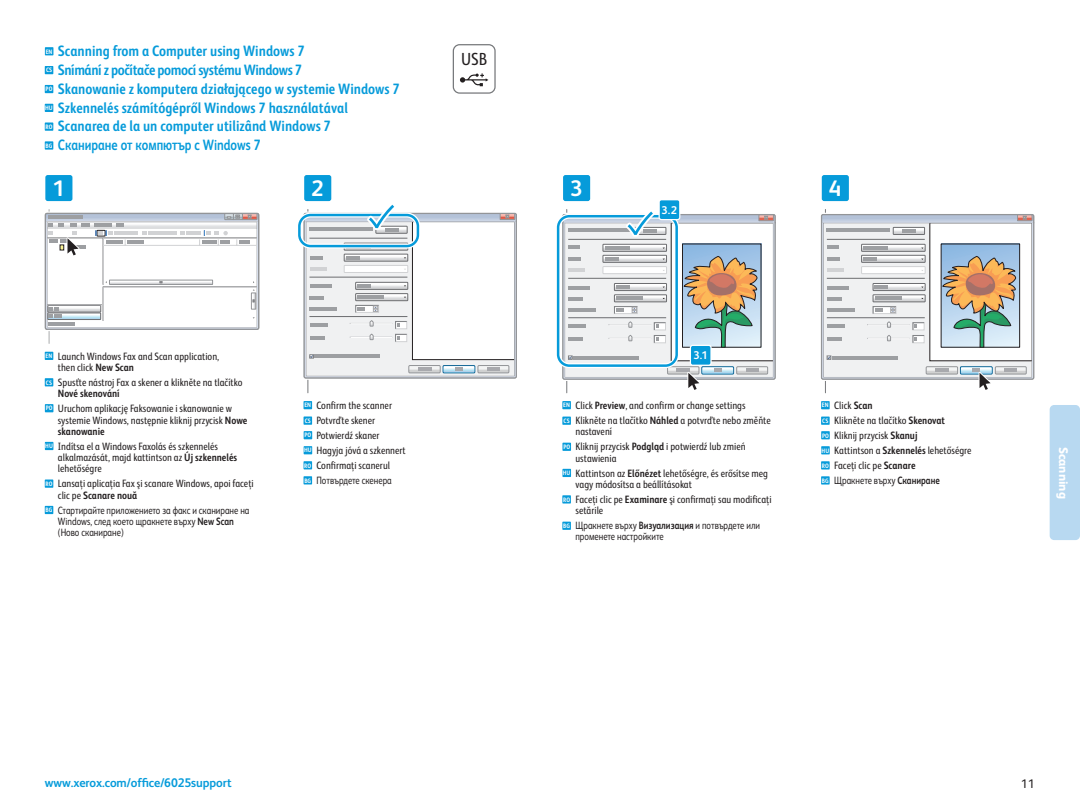
<style>
.page{position:relative;width:1080px;height:810px;background:#fff}
.page>*{position:absolute;margin:0;border:0;box-sizing:border-box;transform-origin:0 0}
.t1{font:700 22.5px "Xerox Sans";color:#fff}
.t2{font:17.5px "Xerox Sans Condensed";color:#231f20}
.t3{font:700 15px/18.8px "Xerox Sans Condensed";color:#069bda}
.t4{font:700 15px "Xerox Sans";color:#069bda;scale:.8 1}
.t5{font:700 12.5px "Xerox Sans";letter-spacing:-.005em;color:#069bda}
.t6{font:800 12.5px "Xerox Sans";color:#fff}
.t7{font:12.5px "Xerox Sans";color:#231f20}
.t8{font:700 11.25px "Xerox Sans";color:#fff}
.t9{font:10.62px/15px "Xerox Sans Condensed";color:#231f20}
.t10{font:10.62px/11.2px "Xerox Sans";color:#231f20;scale:.8 1}
.t11{font:700 10.62px "Xerox Sans Condensed";letter-spacing:-.005em;color:#231f20}
.t12{font:700 6.38px "Xerox Sans Condensed";color:#fff}
.s1{font-weight:700}
.s2{font-weight:700;font-size:6.38px;color:#fff}
</style>
<div class="page">
<div style="left:1050px;top:405px;width:30px;height:135px;background:#b8d9f1;border-radius:5px"></div>
<div style="left:43px;top:173px;width:31px;height:30px;border:4px solid #fff;border-radius:2px"></div>
<div style="left:45px;top:175px;width:27px;height:26px;background:#069bda;border-radius:2px"></div>
<div style="left:302px;top:173px;width:31px;height:30px;border:4px solid #fff;border-radius:2px"></div>
<div style="left:304px;top:175px;width:27px;height:26px;background:#069bda;border-radius:2px"></div>
<div style="left:561px;top:173px;width:31px;height:30px;border:4px solid #fff;border-radius:2px"></div>
<div style="left:563px;top:175px;width:27px;height:26px;background:#069bda;border-radius:2px"></div>
<hr style="left:49px;top:209px;width:1px;height:135px;background:#76787b">
<svg style="left:44px;top:212px;width:216px;height:119px"></svg>
<hr style="left:308px;top:209px;width:1px;height:184px;background:#76787b">
<div style="left:297px;top:213px;width:123px;height:36px;border:5px solid #fff;border-radius:11px"></div>
<svg style="left:304px;top:199px;width:212px;height:179px"></svg>
<hr style="left:566px;top:209px;width:1px;height:184px;background:#76787b">
<div style="left:556px;top:214px;width:123px;height:154px;border:5px solid #fff;border-radius:11px"></div>
<div style="left:557px;top:215px;width:121px;height:152px;border:2px solid #069bda;border-radius:11px"></div>
<svg style="left:563px;top:209px;width:212px;height:183px"></svg>
<div style="left:820px;top:173px;width:31px;height:30px;border:4px solid #fff;border-radius:2px"></div>
<div style="left:822px;top:175px;width:27px;height:26px;background:#069bda;border-radius:2px"></div>
<hr style="left:825px;top:209px;width:1px;height:184px;background:#76787b">
<svg style="left:822px;top:214px;width:212px;height:176px"></svg>
<div style="left:690px;top:345px;width:22px;height:21px;border:2px solid #fff;border-radius:2px"></div>
<div style="left:691px;top:346px;width:19px;height:19px;background:#069bda;border-radius:2px"></div>
<div style="left:659px;top:199px;width:21px;height:21px;border:2px solid #fff;border-radius:2px"></div>
<div style="left:660px;top:200px;width:19px;height:19px;background:#069bda;border-radius:2px"></div>
<div style="left:453px;top:44px;width:43px;height:50px;border:1px solid #76787b;border-radius:6px"></div>
<svg style="left:460px;top:73px;width:28px;height:13px"></svg>
<div style="left:45px;top:404px;width:8px;height:8px;background:#069bda"></div>
<div style="left:45px;top:442px;width:8px;height:8px;background:#069bda"></div>
<div style="left:45px;top:378px;width:8px;height:8px;background:#069bda"></div>
<div style="left:45px;top:480px;width:8px;height:8px;background:#069bda"></div>
<div style="left:45px;top:506px;width:8px;height:8px;background:#069bda"></div>
<div style="left:45px;top:352px;width:8px;height:8px;background:#069bda"></div>
<div style="left:562px;top:443px;width:9px;height:8px;background:#069bda"></div>
<div style="left:562px;top:469px;width:9px;height:8px;background:#069bda"></div>
<div style="left:562px;top:417px;width:9px;height:8px;background:#069bda"></div>
<div style="left:562px;top:495px;width:9px;height:9px;background:#069bda"></div>
<div style="left:562px;top:522px;width:9px;height:8px;background:#069bda"></div>
<div style="left:562px;top:401px;width:9px;height:8px;background:#069bda"></div>
<div style="left:304px;top:431px;width:8px;height:8px;background:#069bda"></div>
<div style="left:304px;top:446px;width:8px;height:8px;background:#069bda"></div>
<div style="left:304px;top:417px;width:8px;height:8px;background:#069bda"></div>
<div style="left:304px;top:461px;width:8px;height:8px;background:#069bda"></div>
<div style="left:304px;top:476px;width:8px;height:8px;background:#069bda"></div>
<div style="left:304px;top:401px;width:8px;height:8px;background:#069bda"></div>
<div style="left:821px;top:431px;width:9px;height:8px;background:#069bda"></div>
<div style="left:821px;top:446px;width:9px;height:8px;background:#069bda"></div>
<div style="left:821px;top:417px;width:9px;height:8px;background:#069bda"></div>
<div style="left:821px;top:461px;width:9px;height:9px;background:#069bda"></div>
<div style="left:821px;top:476px;width:9px;height:9px;background:#069bda"></div>
<div style="left:821px;top:401px;width:9px;height:8px;background:#069bda"></div>
<div style="left:45px;top:66px;width:8px;height:8px;background:#069bda"></div>
<div style="left:45px;top:85px;width:8px;height:8px;background:#069bda"></div>
<div style="left:45px;top:104px;width:8px;height:8px;background:#069bda"></div>
<div style="left:45px;top:123px;width:8px;height:8px;background:#069bda"></div>
<div style="left:45px;top:141px;width:8px;height:9px;background:#069bda"></div>
<div style="left:45px;top:47px;width:8px;height:8px;background:#069bda"></div>
<p class="t3" style="left:58px;top:41px;width:343px">Scanning from a Computer using Windows 7<br>Snímání z počítače pomocí systému Windows 7<br>Skanowanie z komputera działającego w systemie Windows 7<br>Szkennelés számítógépről Windows 7 használatával Scanarea de la un computer utilizând Windows 7</p>
<h3 class="t4" style="left:58px;top:135px;width:255px">Сканиране от компютър с Windows 7</h3>
<p class="t12" style="left:46px;top:47px;width:8px">EN</p>
<p class="t12" style="left:46px;top:66px;width:8px">CS</p>
<p class="t12" style="left:46px;top:84px;width:8px">PO</p>
<p class="t12" style="left:45px;top:103px;width:9px">HU</p>
<p class="t12" style="left:46px;top:122px;width:8px">RO</p>
<p class="t12" style="left:46px;top:141px;width:8px">BG</p>
<h2 class="t2" style="left:461px;top:47px;width:28px">USB</h2>
<h1 class="t1" style="left:52px;top:173px;width:14px">1</h1>
<h1 class="t1" style="left:311px;top:173px;width:14px">2</h1>
<h1 class="t1" style="left:570px;top:173px;width:14px">3</h1>
<h1 class="t1" style="left:829px;top:173px;width:14px">4</h1>
<p class="t9" style="left:58px;top:350px;width:163px;line-height:11.2px;text-indent:-12px"><sup>EN</sup> Launch Windows Fax and Scan application, then click <span class="s1">New Scan</span></p>
<p class="t9" style="left:58px;top:374px;width:186px">Spusťte nástroj Fax a skener a klikněte na tlačítko</p>
<p class="t11" style="left:58px;top:386px;width:63px">Nové skenování</p>
<p class="t9" style="left:58px;top:402px;width:191px;line-height:11.2px">Uruchom aplikację Faksowanie i skanowanie w systemie Windows, następnie kliknij przycisk <span class="s1">Nowe skanowanie</span></p>
<p class="t9" style="left:58px;top:440px;width:181px;line-height:11.2px">Indítsa el a Windows Faxolás és szkennelés alkalmazását, majd kattintson az <span class="s1">Új szkennelés </span>lehetőségre</p>
<p class="t9" style="left:58px;top:477px;width:197px;line-height:11.2px">Lansaţi aplicaţia Fax şi scanare Windows, apoi faceţi clic pe <span class="s1">Scanare nouă</span></p>
<p class="t10" style="left:58px;top:504px;width:241px">Стартирайте приложението за факс и сканиране на<br>Windows, след което щракнете върху <span class="s1">New Scan </span>(Ново сканиране)</p>
<p class="t12" style="left:46px;top:378px;width:8px">CS</p>
<p class="t12" style="left:46px;top:404px;width:8px">PO</p>
<p class="t12" style="left:45px;top:441px;width:9px">HU</p>
<p class="t12" style="left:46px;top:479px;width:8px">RO</p>
<p class="t12" style="left:46px;top:505px;width:8px">BG</p>
<p class="t9" style="left:317px;top:397px;width:91px;text-indent:-12px"><span class="s2">EN</span> Confirm the scanner<br>Potvrďte skener<br>Potwierdź skaner<br>Hagyja jóvá a szkennert<br>Confirmaţi scanerul</p>
<p class="t10" style="left:317px;top:474px;width:96px">Потвърдете скенера</p>
<p class="t12" style="left:305px;top:416px;width:8px">CS</p>
<p class="t12" style="left:305px;top:431px;width:8px">PO</p>
<p class="t12" style="left:304px;top:446px;width:9px">HU</p>
<p class="t12" style="left:304px;top:461px;width:8px">RO</p>
<p class="t12" style="left:304px;top:476px;width:8px">BG</p>
<p class="t8" style="left:662px;top:202px;width:17px">3.2</p>
<p class="t8" style="left:693px;top:348px;width:16px">3.1</p>
<p class="t9" style="left:576px;top:397px;width:197px;text-indent:-12px"><sup>EN</sup> Click <span class="s1">Preview</span>, and confirm or change settings<br>Klikněte na tlačítko <span class="s1">Náhled</span> a potvrďte nebo změňte</p>
<p class="t9" style="left:576px;top:424px;width:172px">nastavení<br>Kliknij przycisk <span class="s1">Podgląd</span> i potwierdź lub zmień</p>
<p class="t9" style="left:576px;top:450px;width:194px">ustawienia<br>Kattintson az <span class="s1">Előnézet</span> lehetőségre, és erősítse meg</p>
<p class="t9" style="left:576px;top:476px;width:198px">vagy módosítsa a beállításokat<br>Faceţi clic pe <span class="s1">Examinare</span> şi confirmaţi sau modificaţi</p>
<p class="t9" style="left:576px;top:502px;width:29px">setările</p>
<p class="t10" style="left:576px;top:519px;width:232px">Щракнете върху <span class="s1">Визуализация</span> и потвърдете или променете настройките</p>
<p class="t12" style="left:564px;top:416px;width:8px">CS</p>
<p class="t12" style="left:563px;top:442px;width:8px">PO</p>
<p class="t12" style="left:563px;top:468px;width:9px">HU</p>
<p class="t12" style="left:563px;top:495px;width:8px">RO</p>
<p class="t12" style="left:563px;top:521px;width:8px">BG</p>
<p class="t9" style="left:834px;top:397px;width:139px;text-indent:-12px"><sup>EN</sup> Click <span class="s1">Scan<br></span>Klikněte na tlačítko <span class="s1">Skenovat<br></span>Kliknij przycisk <span class="s1">Skanuj<br></span>Kattintson a <span class="s1">Szkennelés</span> lehetőségre<br>Faceţi clic pe <span class="s1">Scanare</span></p>
<p class="t10" style="left:834px;top:474px;width:133px">Щракнете върху <span class="s1">Сканиране</span></p>
<p class="t12" style="left:822px;top:416px;width:8px">CS</p>
<p class="t12" style="left:822px;top:431px;width:8px">PO</p>
<p class="t12" style="left:822px;top:446px;width:9px">HU</p>
<p class="t12" style="left:822px;top:461px;width:8px">RO</p>
<p class="t12" style="left:822px;top:476px;width:8px">BG</p>
<p class="t6" style="left:1073px;top:447px;width:54px;rotate:90deg">Scanning</p>
<p class="t5" style="left:45px;top:775px;width:188px">www.xerox.com/office/6025support</p>
<p class="t7" style="left:1021px;top:775px;width:15px">11</p>
</div>
